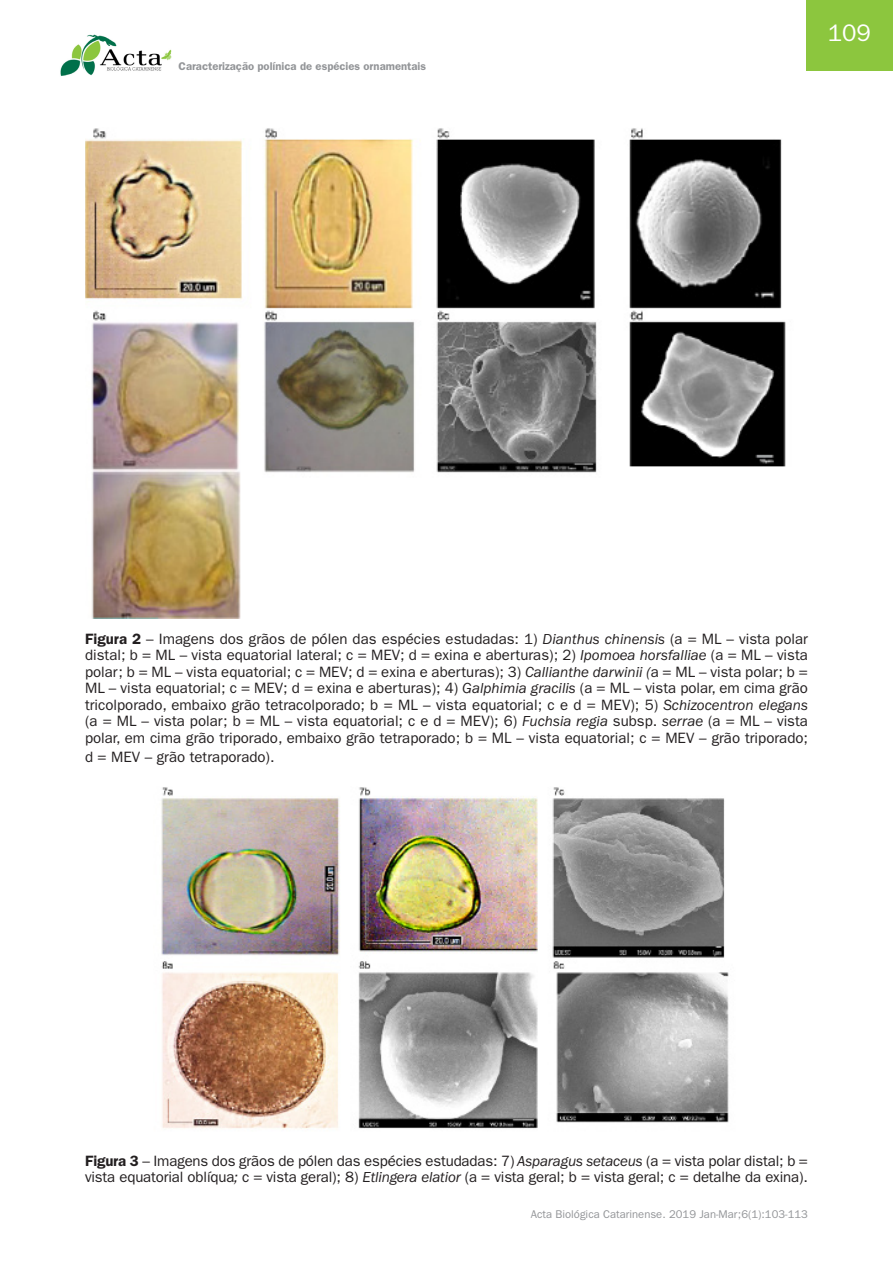
<style>
.page{position:relative;width:893px;height:1263px;background:#fff}
.page>*{position:absolute;margin:0;border:0;box-sizing:border-box;transform-origin:0 0}
.t1{font:24px "ITC Franklin Gothic Std";color:#fff}
.ACTA_texto{font:15px/16.5px "ITC Franklin Gothic Std";color:#231f20;text-align:justify}
.ACTA_tabelas_e_figur{font:15px/16.5px "ITC Franklin Gothic Std";letter-spacing:-.01em;color:#231f20}
.t2{font:11.25px "ITC Franklin Gothic Std";color:#939598}
.t3{font:600 11.25px "ITC Franklin Gothic Std";color:#939598}
.s1{font-weight:600}
.s2{font-style:italic}
</style>
<div class="page">
<img style="left:60px;top:34px;width:112px;height:42px">
<div style="left:806px;top:0;width:87px;height:71px;background:#8cc63e"></div>
<img style="left:85px;top:128px;width:701px;height:490px">
<img style="left:161px;top:787px;width:568px;height:342px">
<p class="t3" style="left:179px;top:59px;width:249px">Caracterização polínica de espécies ornamentais</p>
<h1 class="t1" style="left:828px;top:19px;width:45px">109</h1>
<p class="ACTA_texto" style="left:85px;top:630px;width:724px"><span class="s1">Figura 2</span> – Imagens dos grãos de pólen das espécies estudadas: 1) <span class="s2">Dianthus chinensis</span> (a = ML – vista polar distal; b = ML – vista equatorial lateral; c = MEV; d = exina e aberturas); 2) <span class="s2">Ipomoea horsfalliae</span> (a = ML – vista polar; b = ML – vista equatorial; c = MEV; d = exina e aberturas); 3) <span class="s2">Callianthe darwinii (</span>a = ML – vista polar; b = ML – vista equatorial; c = MEV; d = exina e aberturas); 4) <span class="s2">Galphimia gracilis</span> (a = ML – vista polar, em cima grão tricolporado, embaixo grão tetracolporado; b = ML – vista equatorial; c e d = MEV); 5) <span class="s2">Schizocentron elegans </span>(a = ML – vista polar; b = ML – vista equatorial; c e d = MEV); 6) <span class="s2">Fuchsia regia</span> subsp. <span class="s2">serrae</span> (a = ML – vista polar, em cima grão triporado, embaixo grão tetraporado; b = ML – vista equatorial; c = MEV – grão triporado;</p>
<p class="ACTA_texto" style="left:85px;top:749px;width:191px">d = MEV – grão tetraporado).</p>
<p class="ACTA_tabelas_e_figur" style="left:85px;top:1153px;width:724px"><span class="s1">Figura 3</span> – Imagens dos grãos de pólen das espécies estudadas: 7) <span class="s2">Asparagus setaceus</span> (a = vista polar distal; b = vista equatorial oblíqua<span class="s2">;</span> c = vista geral); 8) <span class="s2">Etlingera elatior</span> (a = vista geral; b = vista geral; c = detalhe da exina).</p>
<p class="t2" style="left:531px;top:1207px;width:279px">Acta Biológica Catarinense. 2019 Jan-Mar;6(1):103-113</p>
</div>
